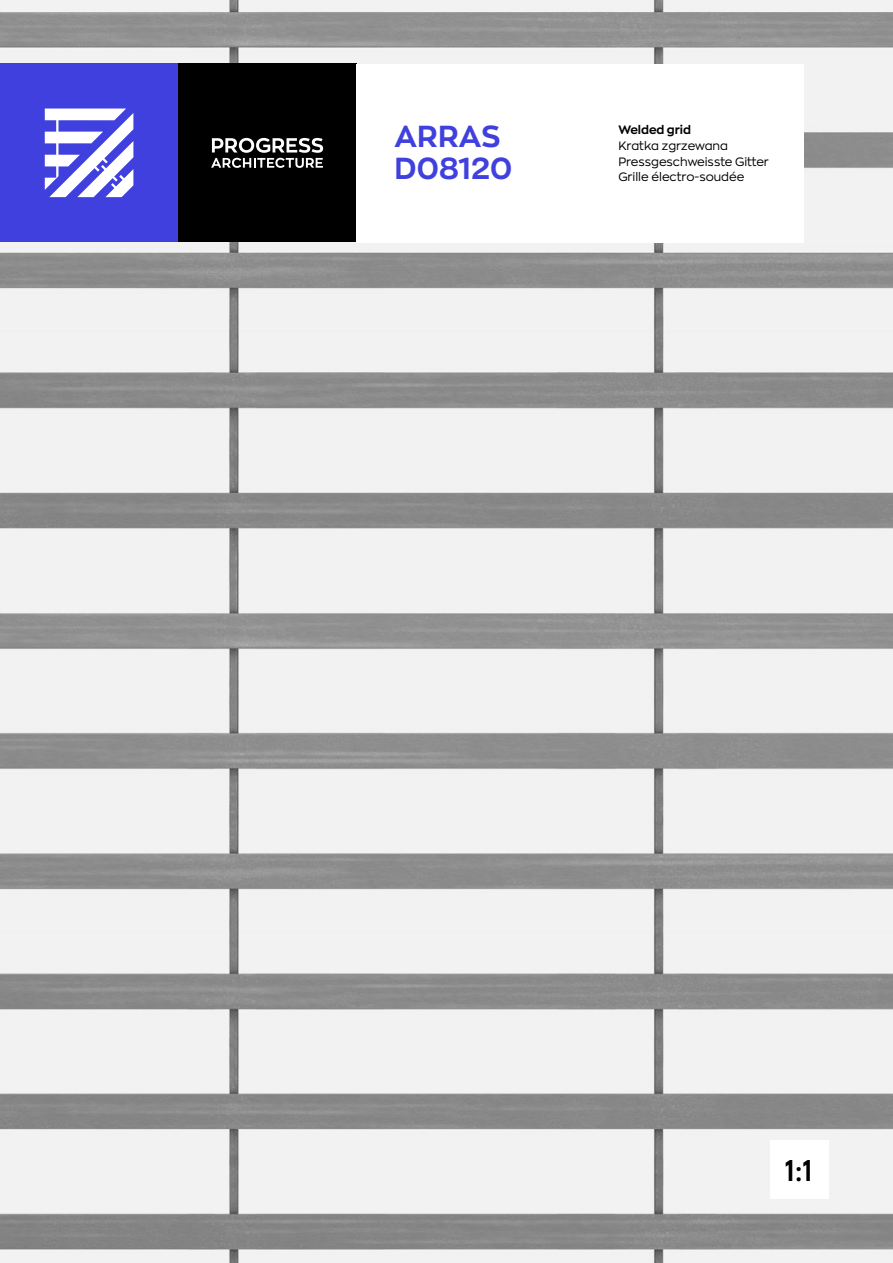
<style>
.page{position:relative;width:893px;height:1263px;background:#fff}
.page>*{position:absolute;margin:0;border:0;box-sizing:border-box;transform-origin:0 0}
.t1{font:700 30px/32.2px "Zona Pro";letter-spacing:.01em;color:#4040de}
.t2{font:800 30px "Akrobat";color:#000}
.t3{font:12px/15.8px "Zona Pro";color:#000}
.t4{font:700 12px "Zona Pro";color:#000}
</style>
<div class="page">
<img style="left:0;top:0;width:893px;height:1263px">
<div style="left:0;top:64px;width:178px;height:178px;background:#4040de"></div>
<div style="left:178px;top:64px;width:178px;height:178px;background:#000"></div>
<svg style="left:45px;top:109px;width:88px;height:88px"></svg>
<svg style="left:211px;top:138px;width:112px;height:30px"></svg>
<div style="left:356px;top:64px;width:448px;height:178px;background:#fff"></div>
<div style="left:771px;top:1141px;width:58px;height:58px;background:#fff"></div>
<h1 class="t1" style="left:394px;top:119px;width:119px">ARRAS<br>D08120</h1>
<p class="t4" style="left:618px;top:122px;width:74px">Welded grid</p>
<p class="t3" style="left:618px;top:137px;width:152px">Kratka zgrzewana<br>Pressgeschweisste Gitter<br>Grille électro-soudée</p>
<h1 class="t2" style="left:785px;top:1152px;width:28px">1:1</h1>
</div>
